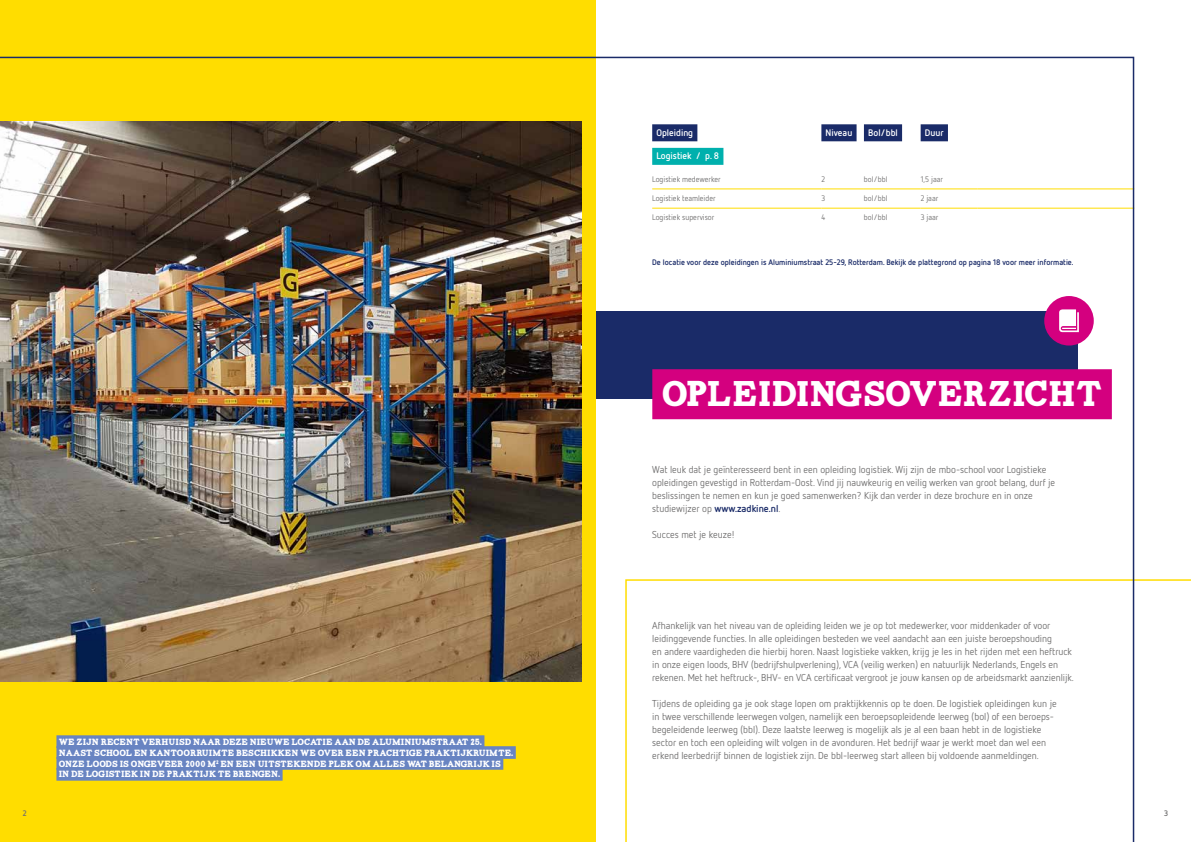
<style>
.page{position:relative;width:1191px;height:842px;background:#fff}
.page>*{position:absolute;margin:0;border:0;box-sizing:border-box;transform-origin:0 0}
.t1{font:35.6px "Carton";letter-spacing:-.01em;color:#fff}
.t2{font:10px/13px "Netto OT";color:#706f6f}
.t3{font:700 9.5px "Netto OT";color:#fff}
.t4{font:9px/10.9px "Carton";color:#fff}
.t5{font:700 8px "Netto OT";color:#1a2b68}
.t6{font:8px "Netto OT";color:#706f6f}
.t7{font:700 8px "Netto OT";color:#706f6f}
.s1{font-weight:700;color:#1a2b68}
</style>
<div class="page">
<div style="left:0;top:0;width:595px;height:842px;background:#fd0"></div>
<img style="left:0;top:57px;width:1134px;height:785px">
<div style="left:56px;top:735px;width:428px;height:13px;background:#6884c2"></div>
<div style="left:56px;top:746px;width:460px;height:13px;background:#6884c2"></div>
<div style="left:56px;top:757px;width:447px;height:13px;background:#6884c2"></div>
<div style="left:56px;top:768px;width:227px;height:13px;background:#6884c2"></div>
<p class="t3" style="left:656px;top:126px;width:38px">Opleiding</p>
<p class="t3" style="left:825px;top:126px;width:28px">Niveau</p>
<p class="t3" style="left:868px;top:126px;width:31px">Bol/bbl</p>
<p class="t3" style="left:925px;top:126px;width:20px">Duur</p>
<p class="t3" style="left:656px;top:150px;width:64px">Logistiek / p. 8</p>
<p class="t6" style="left:652px;top:174px;width:70px">Logistiek medewerker</p>
<p class="t6" style="left:821px;top:174px;width:5px">2</p>
<p class="t6" style="left:864px;top:174px;width:25px">bol/bbl</p>
<p class="t6" style="left:920px;top:174px;width:24px">1,5 jaar</p>
<p class="t6" style="left:652px;top:193px;width:65px">Logistiek teamleider</p>
<p class="t6" style="left:821px;top:193px;width:5px">3</p>
<p class="t6" style="left:864px;top:193px;width:25px">bol/bbl</p>
<p class="t6" style="left:920px;top:193px;width:19px">2 jaar</p>
<p class="t6" style="left:652px;top:212px;width:64px">Logistiek supervisor</p>
<p class="t6" style="left:821px;top:212px;width:5px">4</p>
<p class="t6" style="left:864px;top:212px;width:25px">bol/bbl</p>
<p class="t6" style="left:920px;top:212px;width:19px">3 jaar</p>
<p class="t5" style="left:652px;top:257px;width:423px">De locatie voor deze opleidingen is Aluminiumstraat 25-29, Rotterdam. Bekijk de plattegrond op pagina 18 voor meer informatie.</p>
<h1 class="t1" style="left:661px;top:380px;width:442px">OPLEIDINGSOVERZICHT</h1>
<p class="t4" style="left:59px;top:736px;width:456px">WE ZIJN RECENT VERHUISD NAAR DEZE NIEUWE LOCATIE AAN DE ALUMINIUMSTRAAT 25.<br>NAAST SCHOOL EN KANTOORRUIMTE BESCHIKKEN WE OVER EEN PRACHTIGE PRAKTIJKRUIMTE.<br>ONZE LOODS IS ONGEVEER 2000 M<sup>2</sup> EN EEN UITSTEKENDE PLEK OM ALLES WAT BELANGRIJK IS IN DE LOGISTIEK IN DE PRAKTIJK TE BRENGEN.</p>
<p class="t2" style="left:652px;top:463px;width:404px">Wat leuk dat je geïnteresseerd bent in een opleiding logistiek. Wij zijn de mbo-school voor Logistieke opleidingen gevestigd in Rotterdam-Oost. Vind jij nauwkeurig en veilig werken van groot belang, durf je beslissingen te nemen en kun je goed samenwerken? Kijk dan verder in deze brochure en in onze studiewijzer op <span class="s1">www.zadkine.nl</span>.</p>
<p class="t2" style="left:652px;top:528px;width:84px">Succes met je keuze!</p>
<p class="t2" style="left:652px;top:619px;width:423px">Afhankelijk van het niveau van de opleiding leiden we je op tot medewerker, voor middenkader of voor leidinggevende functies. In alle opleidingen besteden we veel aandacht aan een juiste beroepshouding<br>en andere vaardigheden die hierbij horen. Naast logistieke vakken, krijg je les in het rijden met een heftruck in onze eigen loods, BHV (bedrijfshulpverlening), VCA (veilig werken) en natuurlijk Nederlands, Engels en rekenen. Met het heftruck-, BHV- en VCA certificaat vergroot je jouw kansen op de arbeidsmarkt aanzienlijk.</p>
<p class="t2" style="left:652px;top:697px;width:406px">Tijdens de opleiding ga je ook stage lopen om praktijkkennis op te doen. De logistiek opleidingen kun je in twee verschillende leerwegen volgen, namelijk een beroepsopleidende leerweg (bol) of een beroeps&shy;begeleidende leerweg (bbl). Deze laatste leerweg is mogelijk als je al een baan hebt in de logistieke sector en toch een opleiding wilt volgen in de avonduren. Het bedrijf waar je werkt moet dan wel een erkend leerbedrijf binnen de logistiek zijn. De bbl-leerweg start alleen bij voldoende aanmeldingen.</p>
<p class="t7" style="left:23px;top:808px;width:5px">2</p>
<p class="t7" style="left:1164px;top:808px;width:6px">3</p>
</div>
